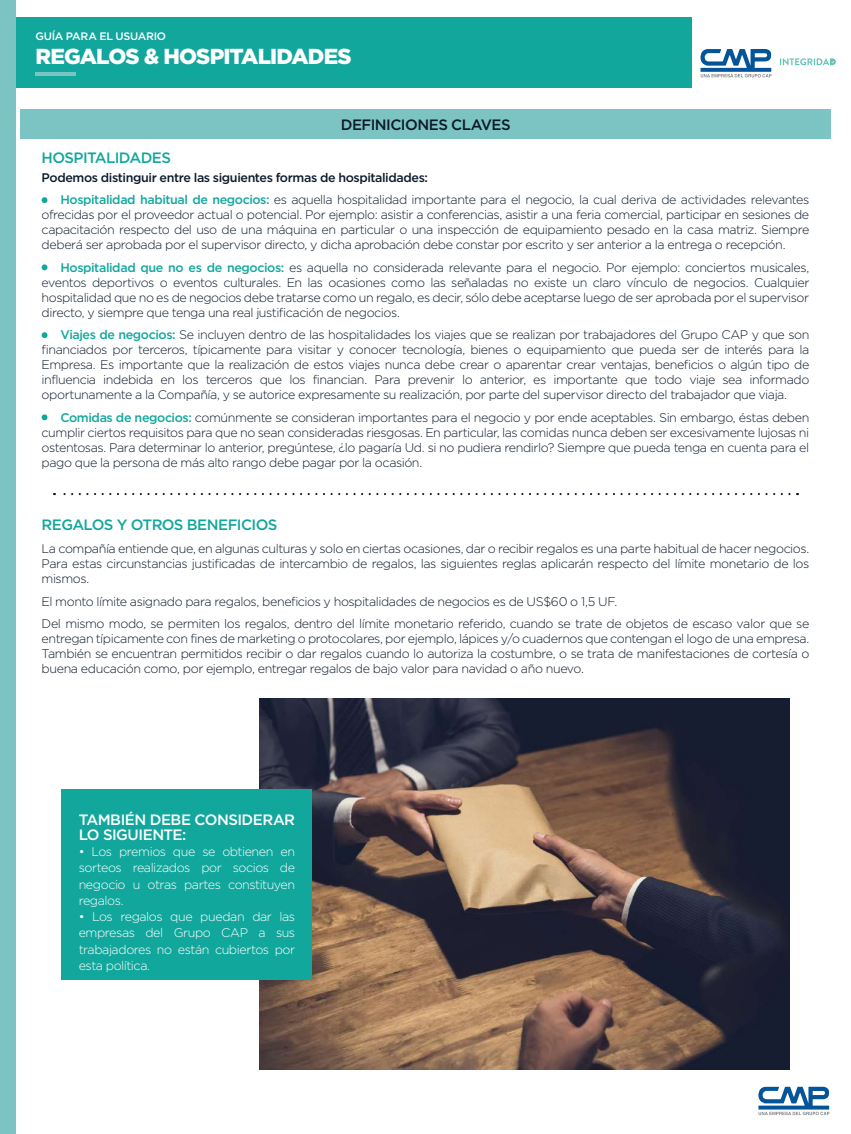
<style>
.page{position:relative;width:851px;height:1134px;background:#fff}
.page>*{position:absolute;margin:0;border:0;box-sizing:border-box;transform-origin:0 0}
.t1{font:900 21.62px "Gotham";letter-spacing:-.035em;color:#fff}
.t2{font:500 15px "Gotham";letter-spacing:-.045em;color:#12a79d}
.t3{font:500 15px/15px "Gotham";letter-spacing:-.035em;color:#fff}
.t4{font:500 15px "Gotham";letter-spacing:-.035em;color:#0d1a2a}
.t5{font:300 12.5px/15px "Gotham";letter-spacing:-.035em;color:#0d1a2a;text-align:justify}
.t6{font:300 12.5px/16.2px "Gotham";letter-spacing:-.035em;color:#fff;text-align:justify}
.t7{font:500 10.88px "Gotham";letter-spacing:-.02em;color:#fff}
.s1{font-weight:500}
.s2{font-weight:500;color:#12a79d}
</style>
<div class="page">
<svg style="left:54px;top:493px;width:735px;height:2px"></svg>
<div style="left:0;top:17px;width:691px;height:71px;background:#12a79d"></div>
<hr style="left:35px;top:72px;width:41px;height:3px;background:#7cc3c3">
<div style="left:0;top:0;width:15px;height:1134px;background:#7cc3c3"></div>
<div style="left:20px;top:109px;width:810px;height:30px;background:#7cc3c3"></div>
<img style="left:259px;top:699px;width:530px;height:371px">
<div style="left:61px;top:789px;width:251px;height:190px;background:#12a79d"></div>
<svg style="left:42px;top:197px;width:5px;height:6px"></svg>
<svg style="left:42px;top:264px;width:5px;height:6px"></svg>
<svg style="left:42px;top:332px;width:5px;height:6px"></svg>
<svg style="left:42px;top:414px;width:5px;height:6px"></svg>
<svg style="left:780px;top:58px;width:55px;height:7px"></svg>
<svg style="left:700px;top:49px;width:72px;height:28px"></svg>
<svg style="left:758px;top:1086px;width:72px;height:30px"></svg>
<p class="t7" style="left:35px;top:29px;width:132px">GUÍA PARA EL USUARIO</p>
<h1 class="t1" style="left:35px;top:44px;width:318px">REGALOS &amp; HOSPITALIDADES</h1>
<p class="t2" style="left:42px;top:148px;width:131px">HOSPITALIDADES</p>
<p class="t4" style="left:341px;top:115px;width:171px">DEFINICIONES CLAVES</p>
<p class="t5" style="left:60px;top:166px;width:750px;line-height:22.5px;text-indent:-19px"><span class="s1">Podemos distinguir entre las siguientes formas de hospitalidades:<br></span><span class="s2">Hospitalidad habitual de negocios:</span> es aquella hospitalidad importante para el negocio, la cual deriva de actividades relevantes</p>
<p class="t5" style="left:42px;top:207px;width:769px">ofrecidas por el proveedor actual o potencial. Por ejemplo: asistir a conferencias, asistir a una feria comercial, participar en sesiones de capacitación respecto del uso de una máquina en particular o una inspección de equipamiento pesado en la casa matriz. Siempre deberá ser aprobada por el supervisor directo, y dicha aprobación debe constar por escrito y ser anterior a la entrega o recepción.</p>
<p class="t5" style="left:42px;top:260px;width:769px;text-indent:19px"><span class="s2">Hospitalidad que no es de negocios:</span> es aquella no considerada relevante para el negocio. Por ejemplo: conciertos musicales, eventos deportivos o eventos culturales. En las ocasiones como las señaladas no existe un claro vínculo de negocios. Cualquier hospitalidad que no es de negocios debe tratarse como un regalo, es decir, sólo debe aceptarse luego de ser aprobada por el supervisor directo, y siempre que tenga una real justificación de negocios.</p>
<p class="t5" style="left:42px;top:327px;width:769px;text-indent:19px"><span class="s2">Viajes de negocios:</span> Se incluyen dentro de las hospitalidades los viajes que se realizan por trabajadores del Grupo CAP y que son financiados por terceros, típicamente para visitar y conocer tecnología, bienes o equipamiento que pueda ser de interés para la Empresa. Es importante que la realización de estos viajes nunca debe crear o aparentar crear ventajas, beneficios o algún tipo de influencia indebida en los terceros que los financian. Para prevenir lo anterior, es importante que todo viaje sea informado oportunamente a la Compañía, y se autorice expresamente su realización, por parte del supervisor directo del trabajador que viaja.</p>
<p class="t5" style="left:42px;top:410px;width:769px;text-indent:19px"><span class="s2">Comidas de negocios:</span> comúnmente se consideran importantes para el negocio y por ende aceptables. Sin embargo, éstas deben cumplir ciertos requisitos para que no sean consideradas riesgosas. En particular, las comidas nunca deben ser excesivamente lujosas ni ostentosas. Para determinar lo anterior, pregúntese, ¿lo pagaría Ud. si no pudiera rendirlo? Siempre que pueda tenga en cuenta para el pago que la persona de más alto rango debe pagar por la ocasión.</p>
<p class="t2" style="left:42px;top:515px;width:237px">REGALOS Y OTROS BENEFICIOS</p>
<p class="t5" style="left:42px;top:541px;width:769px">La compañía entiende que, en algunas culturas y solo en ciertas ocasiones, dar o recibir regalos es una parte habitual de hacer negocios.<br>Para estas circunstancias justificadas de intercambio de regalos, las siguientes reglas aplicarán respecto del límite monetario de los mismos.</p>
<p class="t5" style="left:42px;top:590px;width:769px;line-height:22.5px">El monto límite asignado para regalos, beneficios y hospitalidades de negocios es de US$60 o 1,5 UF.<br>Del mismo modo, se permiten los regalos, dentro del límite monetario referido, cuando se trate de objetos de escaso valor que se</p>
<p class="t5" style="left:42px;top:631px;width:769px">entregan típicamente con fines de marketing o protocolares, por ejemplo, lápices y/o cuadernos que contengan el logo de una empresa.<br>También se encuentran permitidos recibir o dar regalos cuando lo autoriza la costumbre, o se trata de manifestaciones de cortesía o buena educación como, por ejemplo, entregar regalos de bajo valor para navidad o año nuevo.</p>
<p class="t3" style="left:79px;top:812px;width:218px">TAMBIÉN DEBE CONSIDERAR<br>LO SIGUIENTE:</p>
<p class="t6" style="left:79px;top:843px;width:218px">• Los premios que se obtienen en sorteos realizados por socios de negocio u otras partes constituyen regalos.</p>
<p class="t6" style="left:79px;top:908px;width:218px">• Los regalos que puedan dar las empresas del Grupo CAP a sus trabajadores no están cubiertos por esta política.</p>
</div>
